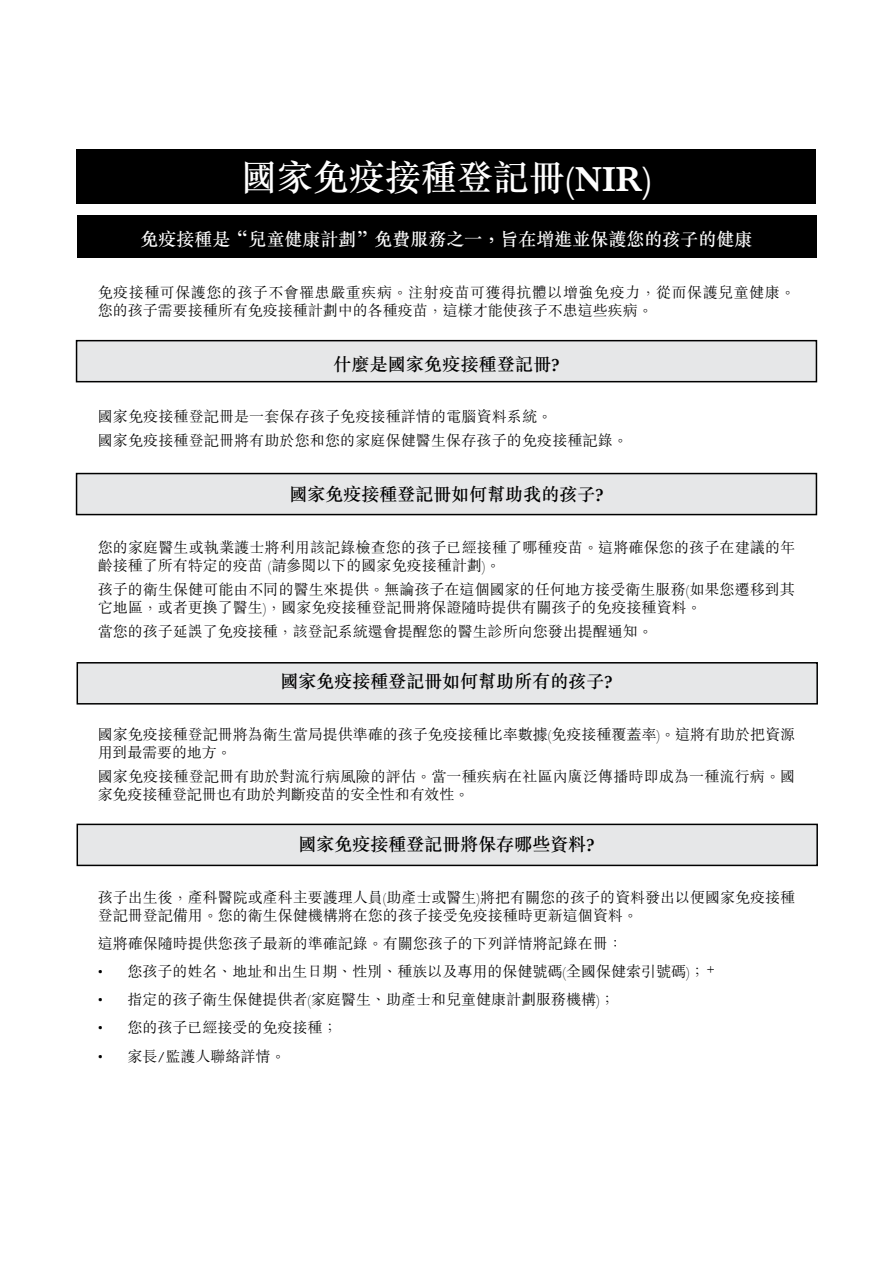
<style>
.page{position:relative;width:893px;height:1263px;background:#fff}
.page>*{position:absolute;margin:0;border:0;box-sizing:border-box;transform-origin:0 0}
.t1{font:500 36px "M Sung";color:#fff}
.t2{font:500 18px "M Sung";color:#000}
.t3{font:500 18px "M Sung";color:#fff}
.t4{font:300 15px/18px "M Sung";color:#000}
.t5{font:300 15px/18px "M Sung";letter-spacing:.035em;color:#000}
.s1{font-family:"Helvetica";font-weight:400}
</style>
<div class="page">
<div style="left:77px;top:662px;width:741px;height:42px;background:#e6e7e8;border:2px solid #000"></div>
<div style="left:77px;top:824px;width:741px;height:42px;background:#e6e7e8;border:2px solid #000"></div>
<div style="left:76px;top:473px;width:741px;height:42px;background:#e6e7e8;border:2px solid #000"></div>
<div style="left:76px;top:340px;width:741px;height:42px;background:#e6e7e8;border:2px solid #000"></div>
<div style="left:77px;top:215px;width:739px;height:42px;background:#000"></div>
<div style="left:76px;top:150px;width:740px;height:54px;background:#000"></div>
<h1 class="t1" style="left:241px;top:159px;width:412px">國家免疫接種登記冊(NIR)</h1>
<p class="t3" style="left:140px;top:230px;width:614px">免疫接種是“兒童健康計劃”免費服務之一，旨在增進並保護您的孩子的健康</p>
<p class="t5" style="left:98px;top:284px;width:699px">免疫接種可保護您的孩子不會罹患嚴重疾病。注射疫苗可獲得抗體以增強免疫力，從而保護兒童健康。您的孩子需要接種所有免疫接種計劃中的各種疫苗，這樣才能使孩子不患這些疾病。</p>
<p class="t2" style="left:333px;top:355px;width:228px">什麼是國家免疫接種登記冊?</p>
<p class="t4" style="left:98px;top:405px;width:532px;line-height:24px">國家免疫接種登記冊是一套保存孩子免疫接種詳情的電腦資料系統。<br>國家免疫接種登記冊將有助於您和您的家庭保健醫生保存孩子的免疫接種記錄。</p>
<p class="t2" style="left:289px;top:485px;width:316px">國家免疫接種登記冊如何幫助我的孩子?</p>
<p class="t4" style="left:98px;top:539px;width:699px">您的家庭醫生或執業護士將利用該記錄檢查您的孩子已經接種了哪種疫苗。這將確保您的孩子在建議的年齡接種了所有特定的疫苗 (請參閱以下的國家免疫接種計劃)。</p>
<p class="t4" style="left:98px;top:581px;width:699px">孩子的衛生保健可能由不同的醫生來提供。無論孩子在這個國家的任何地方接受衛生服務(如果您遷移到其它地區，或者更換了醫生)，國家免疫接種登記冊將保證隨時提供有關孩子的免疫接種資料。</p>
<p class="t4" style="left:98px;top:623px;width:557px">當您的孩子延誤了免疫接種，該登記系統還會提醒您的醫生診所向您發出提醒通知。</p>
<p class="t2" style="left:280px;top:672px;width:334px">國家免疫接種登記冊如何幫助所有的孩子?</p>
<p class="t4" style="left:98px;top:726px;width:699px">國家免疫接種登記冊將為衛生當局提供準確的孩子免疫接種比率數據(免疫接種覆蓋率)。這將有助於把資源用到最需要的地方。</p>
<p class="t4" style="left:98px;top:768px;width:699px">國家免疫接種登記冊有助於對流行病風險的評估。當一種疾病在社區內廣泛傳播時即成為一種流行病。國家免疫接種登記冊也有助於判斷疫苗的安全性和有效性。</p>
<p class="t2" style="left:298px;top:835px;width:298px">國家免疫接種登記冊將保存哪些資料?</p>
<p class="t4" style="left:98px;top:889px;width:699px">孩子出生後，產科醫院或產科主要護理人員(助產士或醫生)將把有關您的孩子的資料發出以便國家免疫接種登記冊登記備用。您的衛生保健機構將在您的孩子接受免疫接種時更新這個資料。</p>
<p class="t4" style="left:98px;top:935px;width:527px">這將確保隨時提供您孩子最新的準確記錄。有關您孩子的下列詳情將記錄在冊：</p>
<p class="t4" style="left:98px;top:963px;width:620px"><span class="s1">•</span> 您孩子的姓名、地址和出生日期、性別、種族以及專用的保健號碼(全國保健索引號碼)；<sup>+</sup></p>
<p class="t4" style="left:98px;top:991px;width:518px"><span class="s1">•</span> 指定的孩子衛生保健提供者(家庭醫生、助產士和兒童健康計劃服務機構)；</p>
<p class="t4" style="left:98px;top:1020px;width:241px"><span class="s1">•</span> 您的孩子已經接受的免疫接種；</p>
<p class="t4" style="left:98px;top:1048px;width:189px"><span class="s1">•</span> 家長/監護人聯絡詳情。</p>
</div>
